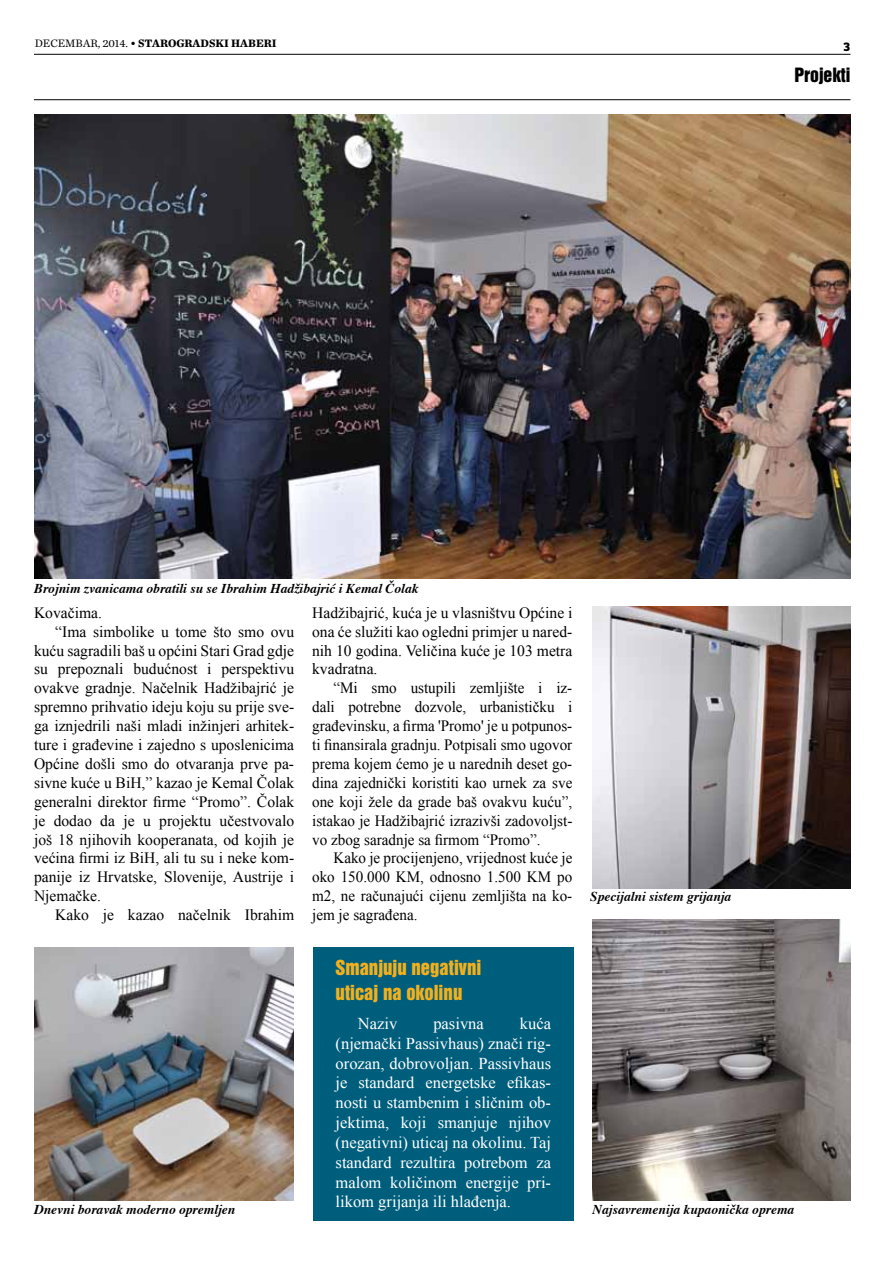
<style>
.page{position:relative;width:893px;height:1263px;background:#fff}
.page>*{position:absolute;margin:0;border:0;box-sizing:border-box;transform-origin:0 0}
.t1{font:18.9px/25.2px "Swiss 921 BT Regular A";color:#f2b01d}
.t2{font:18px "Swiss 921 BT Regular A";color:#000}
.t3{font:16.5px/19.8px "Times New Roman";color:#fff;text-align:justify}
.t4{font:15.75px/18.9px "Times New Roman";color:#000;text-align:justify}
.t5{font:15.75px/18.9px "Times New Roman";color:#000;text-align:justify;scale:.96 1}
.t6{font:italic 700 13.5px "Times";color:#000}
.t7{font:700 11.25px "Chronicle Text G1";color:#000}
.t8{font:900 11.25px "Clan Pro";color:#000}
.s1{font-weight:400}
</style>
<div class="page">
<hr style="left:34px;top:99px;width:816px;height:1px;background:#000">
<hr style="left:34px;top:54px;width:816px;height:1px;background:#000">
<div style="left:313px;top:947px;width:260px;height:273px;background:#005e7d"></div>
<img style="left:34px;top:115px;width:816px;height:463px">
<img style="left:592px;top:607px;width:258px;height:281px">
<img style="left:592px;top:920px;width:258px;height:281px">
<img style="left:34px;top:947px;width:259px;height:254px">
<p class="t7" style="left:35px;top:34px;width:243px"><span class="s1">DECEMBAR, 2014.</span> • STAROGRADSKI HABERI</p>
<p class="t8" style="left:843px;top:40px;width:9px">3</p>
<p class="t2" style="left:794px;top:65px;width:58px">Projekti</p>
<p class="t6" style="left:34px;top:576px;width:386px">Brojnim zvanicama obratili su se Ibrahim Hadžibajrić i Kemal Čolak</p>
<p class="t4" style="left:34px;top:603px;width:69px">Kovačima.</p>
<p class="t4" style="left:55px;top:622px;width:240px">“Ima simbolike u tome što smo ovu</p>
<p class="t4" style="left:34px;top:640px;width:262px">kuću sagradili baš u općini Stari Grad gdje</p>
<p class="t4" style="left:34px;top:659px;width:262px">su prepoznali budućnost i perspektivu</p>
<p class="t4" style="left:34px;top:678px;width:262px">ovakve gradnje. Načelnik Hadžibajrić je</p>
<p class="t4" style="left:34px;top:697px;width:262px">spremno prihvatio ideju koju su prije sve-</p>
<p class="t4" style="left:34px;top:716px;width:262px">ga iznjedrili naši mladi inžinjeri arhitek-</p>
<p class="t4" style="left:34px;top:735px;width:262px">ture i građevine i zajedno s uposlenicima</p>
<p class="t4" style="left:34px;top:754px;width:262px">Općine došli smo do otvaranja prve pa-</p>
<p class="t4" style="left:34px;top:773px;width:262px">sivne kuće u BiH,” kazao je Kemal Čolak</p>
<p class="t4" style="left:34px;top:792px;width:262px">generalni direktor firme “Promo”. Čolak</p>
<p class="t4" style="left:34px;top:811px;width:262px">je dodao da je u projektu učestvovalo</p>
<p class="t4" style="left:34px;top:829px;width:262px">još 18 njihovih kooperanata, od kojih je</p>
<p class="t4" style="left:34px;top:848px;width:262px">većina firmi iz BiH, ali tu su i neke kom-</p>
<p class="t4" style="left:34px;top:867px;width:262px">panije iz Hrvatske, Slovenije, Austrije i</p>
<p class="t4" style="left:34px;top:886px;width:69px">Njemačke.</p>
<p class="t4" style="left:55px;top:905px;width:240px">Kako je kazao načelnik Ibrahim</p>
<p class="t4" style="left:312px;top:603px;width:262px">Hadžibajrić, kuća je u vlasništvu Općine i ona će služiti kao ogledni primjer u nared&shy;nih 10 godina. Veličina kuće je 103 metra kvadratna.</p>
<p class="t5" style="left:312px;top:678px;width:273px;text-indent:21px">“Mi smo ustupili zemljište i iz&shy;dali potrebne dozvole, urbanističku i građevinsku, a firma 'Promo' je u potpunos&shy;ti finansirala gradnju. Potpisali smo ugovor prema kojem ćemo je u narednih deset go&shy;dina zajednički koristiti kao urnek za sve one koji žele da grade baš ovakvu kuću”, istakao je Hadžibajrić izrazivši zadovoljst&shy;vo zbog saradnje sa firmom “Promo”.</p>
<p class="t5" style="left:312px;top:848px;width:273px;text-indent:21px">Kako je procijenjeno, vrijednost kuće je oko 150.000 KM, odnosno 1.500 KM po m2, ne računajući cijenu zemljišta na ko&shy;jem je sagrađena.</p>
<p class="t6" style="left:590px;top:883px;width:143px">Specijalni sistem grijanja</p>
<p class="t1" style="left:336px;top:956px;width:147px">Smanjuju negativni uticaj na okolinu</p>
<p class="t3" style="left:358px;top:1013px;width:41px">Naziv</p>
<p class="t3" style="left:433px;top:1013px;width:52px">pasivna</p>
<p class="t3" style="left:336px;top:1013px;width:217px;text-indent:184px">kuća (njemački Passivhaus) znači rig&shy;orozan, dobrovoljan. Passivhaus je standard energetske efikas&shy;nosti u stambenim i sličnim ob&shy;jektima, koji smanjuje njihov (negativni) uticaj na okolinu. Taj standard rezultira potrebom za malom količinom energije pri&shy;likom grijanja ili hlađenja.</p>
<p class="t6" style="left:34px;top:1197px;width:203px">Dnevni boravak moderno opremljen</p>
<p class="t6" style="left:592px;top:1197px;width:203px">Najsavremenija kupaonička oprema</p>
</div>
